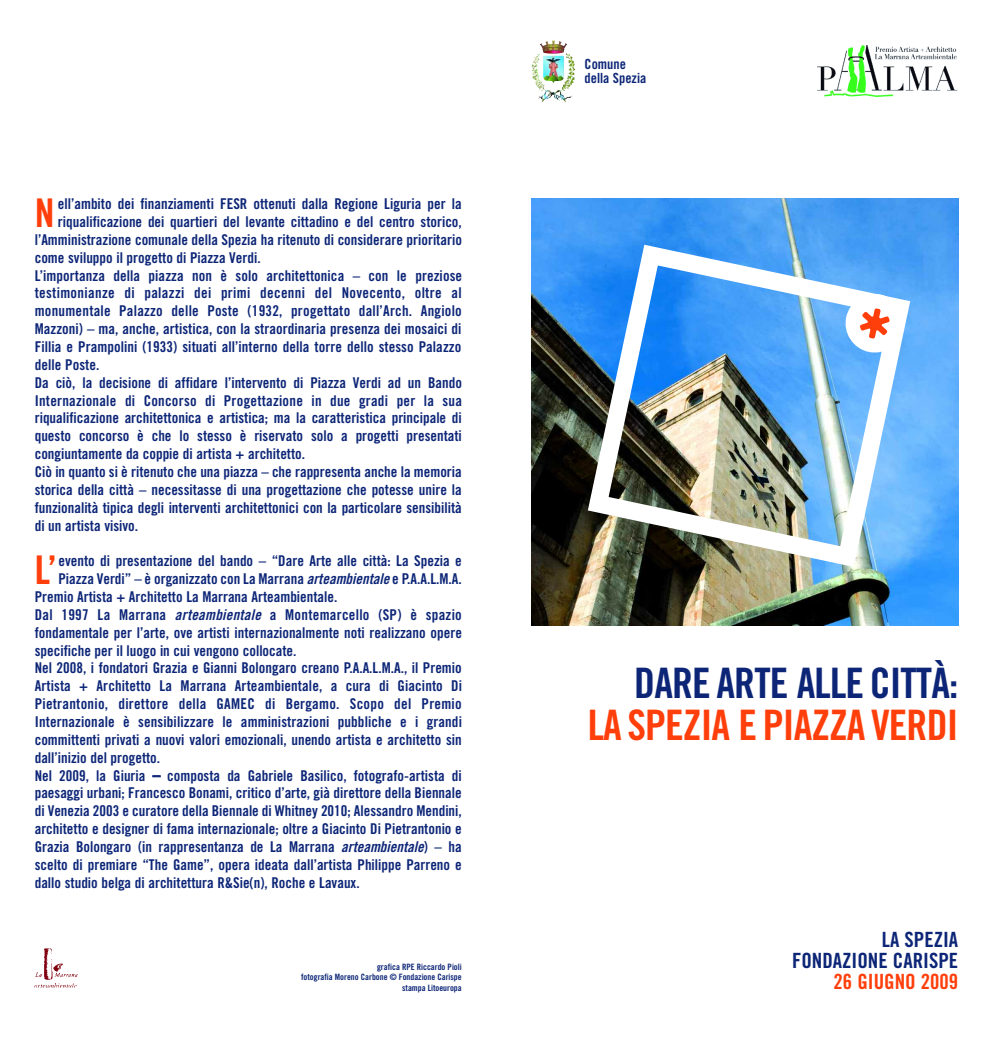
<style>
.page{position:relative;width:993px;height:1042px;background:#fff}
.page>*{position:absolute;margin:0;border:0;box-sizing:border-box;transform-origin:0 0}
.t1{font:42px "Trade Gothic Bold Cond Twenty";letter-spacing:-.02em;color:#ff3f0b}
.t2{font:42px "Trade Gothic Bold Cond Twenty";letter-spacing:-.02em;color:#0c2577}
.t3{font:39.55px "Trade Gothic Bold Cond Twenty";color:#ff3f0b}
.t4{font:21px/21px "Trade Gothic Bold Cond Twenty";color:#0c2577;text-align:right}
.t5{font:21px "Trade Gothic Bold Cond Twenty";color:#ff3f0b}
.t6{font:14.88px "Trade Gothic Bold Cond Twenty";color:#0c2577}
.t7{font:14.88px "Trade Gothic Bold Cond Twenty";letter-spacing:.02em;color:#0c2577}
.t8{font:14px/14px "Trade Gothic Bold Cond Twenty";color:#0c2577}
.t9{font:8.75px/10.5px "Trade Gothic Bold Cond Twenty";color:#0c2577;text-align:right}
.s1{font-family:"Trade Gothic Bold Cond Twenty Obl"}
</style>
<div class="page">
<img style="left:35px;top:949px;width:42px;height:38px">
<img style="left:531px;top:53px;width:9px;height:14px">
<img style="left:817px;top:46px;width:140px;height:52px">
<img style="left:531px;top:198px;width:426px;height:427px">
<img style="left:577px;top:234px;width:343px;height:343px">
<svg style="left:842px;top:291px;width:64px;height:64px"></svg>
<h2 class="t3" style="left:35px;top:198px;width:21px">N</h2>
<p class="t6" style="left:58px;top:198px;width:405px">ell’ambito dei finanziamenti FESR ottenuti dalla Regione Liguria per la</p>
<p class="t6" style="left:58px;top:216px;width:405px">riqualificazione dei quartieri del levante cittadino e del centro storico,</p>
<p class="t6" style="left:35px;top:234px;width:428px">l’Amministrazione comunale della Spezia ha ritenuto di considerare prioritario</p>
<p class="t6" style="left:35px;top:252px;width:227px">come sviluppo il progetto di Piazza Verdi.</p>
<p class="t6" style="left:35px;top:270px;width:429px">L’importanza della piazza non è solo architettonica – con le preziose</p>
<p class="t7" style="left:35px;top:288px;width:428px">testimonianze di palazzi dei primi decenni del Novecento, oltre al</p>
<p class="t6" style="left:35px;top:306px;width:428px">monumentale Palazzo delle Poste (1932, progettato dall’Arch. Angiolo</p>
<p class="t6" style="left:35px;top:323px;width:428px">Mazzoni) – ma, anche, artistica, con la straordinaria presenza dei mosaici di</p>
<p class="t6" style="left:35px;top:341px;width:428px">Fillia e Prampolini (1933) situati all’interno della torre dello stesso Palazzo</p>
<p class="t6" style="left:35px;top:359px;width:66px">delle Poste.</p>
<p class="t6" style="left:35px;top:377px;width:428px">Da ciò, la decisione di affidare l’intervento di Piazza Verdi ad un Bando</p>
<p class="t6" style="left:35px;top:395px;width:428px">Internazionale di Concorso di Progettazione in due gradi per la sua</p>
<p class="t6" style="left:35px;top:413px;width:428px">riqualificazione architettonica e artistica; ma la caratteristica principale di</p>
<p class="t6" style="left:35px;top:430px;width:428px">questo concorso è che lo stesso è riservato solo a progetti presentati</p>
<p class="t6" style="left:35px;top:448px;width:272px">congiuntamente da coppie di artista + architetto.</p>
<p class="t6" style="left:35px;top:466px;width:428px">Ciò in quanto si è ritenuto che una piazza – che rappresenta anche la memoria</p>
<p class="t6" style="left:35px;top:484px;width:428px">storica della città – necessitasse di una progettazione che potesse unire la</p>
<p class="t6" style="left:35px;top:502px;width:428px">funzionalità tipica degli interventi architettonici con la particolare sensibilità</p>
<p class="t6" style="left:35px;top:520px;width:105px">di un artista visivo.</p>
<h2 class="t3" style="left:35px;top:555px;width:24px">L’</h2>
<p class="t6" style="left:58px;top:555px;width:405px">evento di presentazione del bando – “Dare Arte alle città: La Spezia e</p>
<p class="t6" style="left:58px;top:573px;width:405px">Piazza Verdi” – è organizzato con La Marrana <span class="s1">arteambientale</span> e P.A.A.L.M.A.</p>
<p class="t6" style="left:35px;top:591px;width:304px">Premio Artista + Architetto La Marrana Arteambientale.</p>
<p class="t7" style="left:35px;top:609px;width:428px">Dal 1997 La Marrana <span class="s1">arteambientale</span> a Montemarcello (SP) è spazio</p>
<p class="t6" style="left:35px;top:627px;width:428px">fondamentale per l’arte, ove artisti internazionalmente noti realizzano opere</p>
<p class="t6" style="left:35px;top:645px;width:263px">specifiche per il luogo in cui vengono collocate.</p>
<p class="t6" style="left:35px;top:663px;width:428px">Nel 2008, i fondatori Grazia e Gianni Bolongaro creano P.A.A.L.M.A., il Premio</p>
<p class="t6" style="left:35px;top:680px;width:429px">Artista + Architetto La Marrana Arteambientale, a cura di Giacinto Di</p>
<p class="t7" style="left:35px;top:698px;width:428px">Pietrantonio, direttore della GAMEC di Bergamo. Scopo del Premio</p>
<p class="t6" style="left:35px;top:716px;width:428px">Internazionale è sensibilizzare le amministrazioni pubbliche e i grandi</p>
<p class="t6" style="left:35px;top:734px;width:428px">committenti privati a nuovi valori emozionali, unendo artista e architetto sin</p>
<p class="t6" style="left:35px;top:752px;width:127px">dall’inizio del progetto.</p>
<p class="t6" style="left:35px;top:770px;width:428px">Nel 2009, la Giuria – composta da Gabriele Basilico, fotografo-artista di</p>
<p class="t6" style="left:35px;top:787px;width:428px">paesaggi urbani; Francesco Bonami, critico d’arte, già direttore della Biennale</p>
<p class="t6" style="left:35px;top:805px;width:428px">di Venezia 2003 e curatore della Biennale di Whitney 2010; Alessandro Mendini,</p>
<p class="t6" style="left:35px;top:823px;width:428px">architetto e designer di fama internazionale; oltre a Giacinto Di Pietrantonio e</p>
<p class="t6" style="left:35px;top:841px;width:428px">Grazia Bolongaro (in rappresentanza de La Marrana <span class="s1">arteambientale</span>) – ha</p>
<p class="t6" style="left:35px;top:859px;width:428px">scelto di premiare “The Game”, opera ideata dall’artista Philippe Parreno e</p>
<p class="t6" style="left:35px;top:877px;width:326px">dallo studio belga di architettura R&amp;Sie(n), Roche e Lavaux.</p>
<p class="t9" style="left:301px;top:962px;width:162px">grafica RPE Riccardo Pioli<br>fotografia Moreno Carbone © Fondazione Carispe stampa Litoeuropa</p>
<p class="t8" style="left:584px;top:58px;width:63px">Comune della Spezia</p>
<h1 class="t2" style="left:634px;top:668px;width:325px">DARE ARTE ALLE CITTÀ:</h1>
<h1 class="t1" style="left:587px;top:710px;width:372px">LA SPEZIA E PIAZZA VERDI</h1>
<h3 class="t4" style="left:791px;top:930px;width:168px">LA SPEZIA<br>FONDAZIONE CARISPE</h3>
<h3 class="t5" style="left:833px;top:973px;width:126px">26 GIUGNO 2009</h3>
</div>
